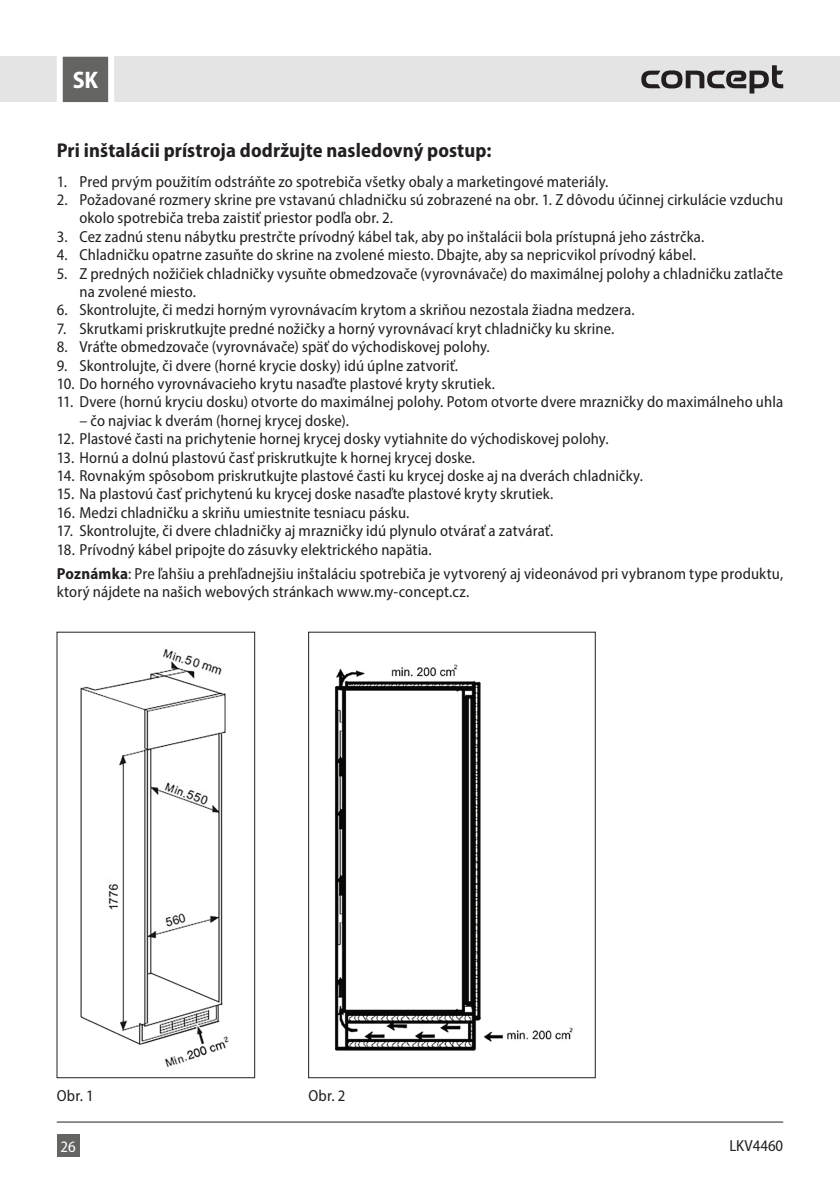
<style>
.page{position:relative;width:840px;height:1191px;background:#fff}
.page>*{position:absolute;margin:0;border:0;box-sizing:border-box;transform-origin:0 0}
.t1{font:700 semi-condensed 24px "Myriad Pro";color:#fff}
.t2{font:700 semi-condensed 20px "Myriad Pro";letter-spacing:.005em;color:#231f20}
.t3{font:semi-condensed 16px/18.4px "Myriad Pro";letter-spacing:.01em;color:#231f20}
.t4{font:semi-condensed 16px "Myriad Pro";color:#fff}
.s1{font-weight:700}
</style>
<div class="page">
<div style="left:0;top:57px;width:839px;height:45px;background:#e4e4e4"></div>
<div style="left:57px;top:1134px;width:22px;height:23px;background:#646463"></div>
<svg style="left:54px;top:56px;width:63px;height:47px;background:#909090"></svg>
<hr style="left:57px;top:1121px;width:725px;height:1px;background:#231f20">
<svg style="left:641px;top:65px;width:141px;height:28px"></svg>
<img style="left:80px;top:649px;width:149px;height:418px">
<div style="left:57px;top:632px;width:198px;height:446px;border:1px solid #231f20"></div>
<img style="left:335px;top:664px;width:238px;height:387px">
<div style="left:308px;top:632px;width:287px;height:446px;border:1px solid #231f20"></div>
<h1 class="t1" style="left:73px;top:65px;width:27px">SK</h1>
<p class="t2" style="left:57px;top:137px;width:436px">Pri inštalácii prístroja dodržujte nasledovný postup:</p>
<p class="t3" style="left:57px;top:172px;width:553px">1. Pred prvým použitím odstráňte zo spotrebiča všetky obaly a marketingové materiály.</p>
<p class="t3" style="left:79px;top:190px;width:704px;text-indent:-23px">2. Požadované rozmery skrine pre vstavanú chladničku sú zobrazené na obr. 1. Z dôvodu účinnej cirkulácie vzduchu okolo spotrebiča treba zaistiť priestor podľa obr. 2.</p>
<p class="t3" style="left:57px;top:227px;width:649px">3. Cez zadnú stenu nábytku prestrčte prívodný kábel tak, aby po inštalácii bola prístupná jeho zástrčka.</p>
<p class="t3" style="left:57px;top:245px;width:640px">4. Chladničku opatrne zasuňte do skrine na zvolené miesto. Dbajte, aby sa nepricvikol prívodný kábel.</p>
<p class="t3" style="left:79px;top:264px;width:705px;text-indent:-23px">5. Z predných nožičiek chladničky vysuňte obmedzovače (vyrovnávače) do maximálnej polohy a chladničku zatlačte na zvolené miesto.</p>
<p class="t3" style="left:57px;top:300px;width:579px">6. Skontrolujte, či medzi horným vyrovnávacím krytom a skriňou nezostala žiadna medzera.</p>
<p class="t3" style="left:57px;top:319px;width:559px">7. Skrutkami priskrutkujte predné nožičky a horný vyrovnávací kryt chladničky ku skrine.</p>
<p class="t3" style="left:57px;top:337px;width:434px">8. Vráťte obmedzovače (vyrovnávače) späť do východiskovej polohy.</p>
<p class="t3" style="left:57px;top:356px;width:402px">9. Skontrolujte, či dvere (horné krycie dosky) idú úplne zatvoriť.</p>
<p class="t3" style="left:57px;top:374px;width:439px">10. Do horného vyrovnávacieho krytu nasaďte plastové kryty skrutiek.</p>
<p class="t3" style="left:57px;top:392px;width:727px">11. Dvere (hornú kryciu dosku) otvorte do maximálnej polohy. Potom otvorte dvere mrazničky do maximálneho uhla</p>
<p class="t3" style="left:79px;top:411px;width:271px">– čo najviac k dverám (hornej krycej doske).</p>
<p class="t3" style="left:57px;top:429px;width:553px">12. Plastové časti na prichytenie hornej krycej dosky vytiahnite do východiskovej polohy.</p>
<p class="t3" style="left:57px;top:448px;width:419px">13. Hornú a dolnú plastovú časť priskrutkujte k hornej krycej doske.</p>
<p class="t3" style="left:57px;top:466px;width:587px">14. Rovnakým spôsobom priskrutkujte plastové časti ku krycej doske aj na dverách chladničky.</p>
<p class="t3" style="left:57px;top:484px;width:498px">15. Na plastovú časť prichytenú ku krycej doske nasaďte plastové kryty skrutiek.</p>
<p class="t3" style="left:57px;top:503px;width:354px">16. Medzi chladničku a skriňu umiestnite tesniacu pásku.</p>
<p class="t3" style="left:57px;top:521px;width:498px">17. Skontrolujte, či dvere chladničky aj mrazničky idú plynulo otvárať a zatvárať.</p>
<p class="t3" style="left:57px;top:537px;width:727px;line-height:24px">18. Prívodný kábel pripojte do zásuvky elektrického napätia.<br><span class="s1">Poznámka</span>: Pre ľahšiu a prehľadnejšiu inštaláciu spotrebiča je vytvorený aj videonávod pri vybranom type produktu,</p>
<p class="t3" style="left:57px;top:582px;width:414px">ktorý nájdete na našich webových stránkach www.my-concept.cz.</p>
<p class="t3" style="left:57px;top:1086px;width:38px">Obr. 1</p>
<p class="t3" style="left:308px;top:1086px;width:38px">Obr. 2</p>
<p class="t4" style="left:60px;top:1136px;width:17px">26</p>
<p class="t3" style="left:729px;top:1135px;width:55px">LKV4460</p>
</div>
